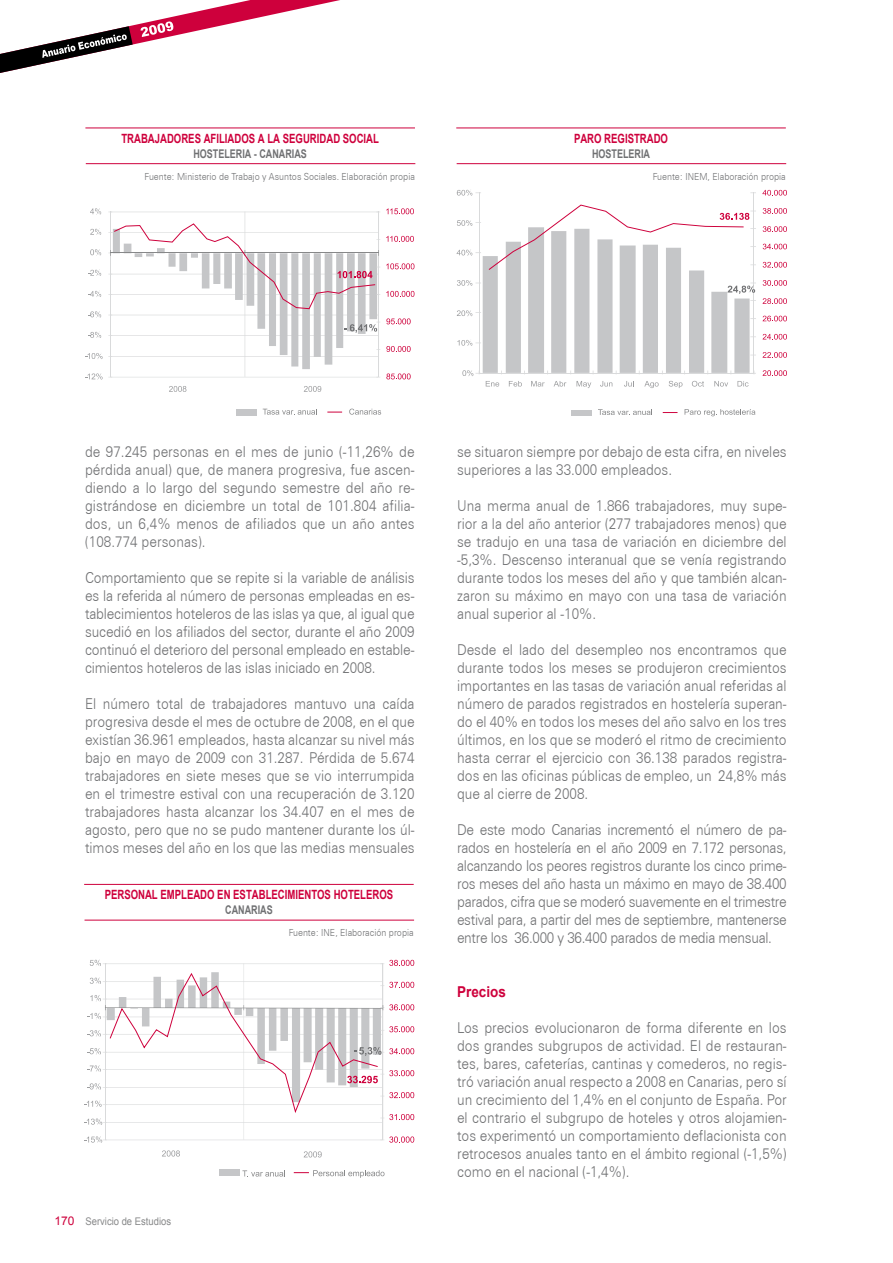
<style>
.page{position:relative;width:893px;height:1263px;background:#fff}
.page>*{position:absolute;margin:0;border:0;box-sizing:border-box;transform-origin:0 0}
.t1{font:300 15px/18px "Zurich BT";color:#707173;text-align:justify;scale:.9 1}
.t2{font:700 15px "Arial";color:#ce003c;scale:.9 1}
.t3{font:700 12.75px "Arial";color:#ce003c;scale:.75 1}
.t4{font:700 12px "Arial";color:#707173;scale:.75 1}
.t5{font:10.5px "Arial";color:#878889;scale:.9 1}
.t6{font:300 9.75px "Zurich BT";color:#707173;scale:.9 1}
.s1{font-size:12px;color:#ce003c}
</style>
<div class="page">
<svg style="left:0;top:0;width:340px;height:73px"></svg>
<hr style="left:85px;top:128px;width:330px;height:1px;background:#ce003c">
<hr style="left:86px;top:163px;width:329px;height:1px;background:#ce003c">
<hr style="left:110px;top:212px;width:268px;height:1px;background:#d9dadb">
<hr style="left:245px;top:212px;width:1px;height:165px;background:#d9dadb">
<hr style="left:378px;top:212px;width:1px;height:165px;background:#d9dadb">
<hr style="left:110px;top:212px;width:1px;height:165px;background:#d9dadb">
<svg style="left:386px;top:373px;width:25px;height:6px"></svg>
<svg style="left:386px;top:346px;width:25px;height:6px"></svg>
<svg style="left:386px;top:318px;width:25px;height:6px"></svg>
<svg style="left:386px;top:291px;width:28px;height:6px"></svg>
<svg style="left:386px;top:263px;width:28px;height:6px"></svg>
<svg style="left:386px;top:236px;width:28px;height:6px"></svg>
<svg style="left:386px;top:208px;width:28px;height:6px"></svg>
<svg style="left:90px;top:208px;width:11px;height:6px"></svg>
<svg style="left:263px;top:409px;width:54px;height:6px"></svg>
<svg style="left:349px;top:409px;width:32px;height:6px"></svg>
<div style="left:236px;top:410px;width:21px;height:6px;background:#c5c6c8"></div>
<svg style="left:327px;top:412px;width:15px;height:1px"></svg>
<svg style="left:169px;top:386px;width:17px;height:6px"></svg>
<svg style="left:304px;top:386px;width:17px;height:6px"></svg>
<svg style="left:85px;top:223px;width:295px;height:157px"></svg>
<hr style="left:84px;top:884px;width:330px;height:1px;background:#ce003c">
<hr style="left:85px;top:920px;width:329px;height:1px;background:#ce003c">
<hr style="left:105px;top:1139px;width:278px;height:1px;background:#d9dadb">
<hr style="left:105px;top:1122px;width:278px;height:1px;background:#d9dadb">
<hr style="left:105px;top:963px;width:278px;height:1px;background:#d9dadb">
<hr style="left:244px;top:963px;width:1px;height:176px;background:#d9dadb">
<hr style="left:383px;top:963px;width:1px;height:176px;background:#d9dadb">
<hr style="left:105px;top:963px;width:1px;height:176px;background:#d9dadb">
<svg style="left:380px;top:1136px;width:34px;height:7px"></svg>
<svg style="left:381px;top:1114px;width:33px;height:6px"></svg>
<svg style="left:380px;top:960px;width:34px;height:6px"></svg>
<svg style="left:84px;top:1136px;width:23px;height:7px"></svg>
<svg style="left:84px;top:1118px;width:21px;height:7px"></svg>
<svg style="left:84px;top:972px;width:330px;height:135px"></svg>
<svg style="left:90px;top:960px;width:17px;height:6px"></svg>
<svg style="left:244px;top:1173px;width:41px;height:3px"></svg>
<svg style="left:313px;top:1170px;width:71px;height:8px"></svg>
<div style="left:219px;top:1169px;width:20px;height:6px;background:#c5c6c8"></div>
<svg style="left:109px;top:972px;width:270px;height:201px"></svg>
<hr style="left:456px;top:128px;width:330px;height:1px;background:#ce003c">
<hr style="left:457px;top:163px;width:329px;height:1px;background:#ce003c">
<hr style="left:754px;top:192px;width:1px;height:181px;background:#d9dadb">
<hr style="left:479px;top:192px;width:1px;height:181px;background:#d9dadb">
<svg style="left:763px;top:370px;width:24px;height:6px"></svg>
<svg style="left:763px;top:352px;width:24px;height:6px"></svg>
<svg style="left:763px;top:334px;width:24px;height:6px"></svg>
<svg style="left:763px;top:316px;width:24px;height:6px"></svg>
<svg style="left:763px;top:298px;width:24px;height:6px"></svg>
<svg style="left:763px;top:280px;width:24px;height:6px"></svg>
<svg style="left:763px;top:262px;width:24px;height:6px"></svg>
<svg style="left:763px;top:244px;width:24px;height:5px"></svg>
<svg style="left:763px;top:226px;width:24px;height:6px"></svg>
<svg style="left:763px;top:208px;width:24px;height:6px"></svg>
<svg style="left:762px;top:190px;width:25px;height:6px"></svg>
<svg style="left:457px;top:190px;width:24px;height:6px"></svg>
<svg style="left:457px;top:211px;width:299px;height:176px"></svg>
<svg style="left:599px;top:413px;width:53px;height:2px"></svg>
<svg style="left:685px;top:409px;width:70px;height:7px"></svg>
<div style="left:572px;top:410px;width:20px;height:6px;background:#c5c6c8"></div>
<svg style="left:488px;top:204px;width:256px;height:209px"></svg>
<p class="t3" style="left:121px;top:130px;width:18px">TRABA</p>
<p class="t3" style="left:155px;top:130px;width:36px">JADORES</p>
<p class="t3" style="left:204px;top:130px;width:17px">AFILIA</p>
<p class="t3" style="left:235px;top:130px;width:82px">DOS A LA SEGURI</p>
<p class="t3" style="left:320px;top:130px;width:67px">DAD SOCIAL</p>
<p class="t4" style="left:193px;top:146px;width:18px">HOSTELERIA</p>
<p class="t4" style="left:254px;top:146px;width:42px">- CANARIAS</p>
<p class="t6" style="left:144px;top:170px;width:302px">Fuente: Ministerio de Trabajo y Asuntos Sociales. Elaboración propia</p>
<p class="t3" style="left:574px;top:130px;width:19px">PARO</p>
<p class="t3" style="left:604px;top:130px;width:10px">REGISTRA</p>
<p class="t3" style="left:654px;top:130px;width:18px">DO</p>
<p class="t4" style="left:592px;top:146px;width:18px">HOSTELERIA</p>
<p class="t6" style="left:653px;top:170px;width:149px">Fuente: INEM, Elaboración propia</p>
<p class="t1" style="left:85px;top:442px;width:368px">de 97.245 personas en el mes de junio (-11,26% de pérdida anual) que, de manera progresiva, fue ascen&shy;diendo a lo largo del segundo semestre del año re&shy;gistrándose en diciembre un total de 101.804 afilia&shy;dos, un 6,4% menos de afiliados que un año antes (108.774 personas).</p>
<p class="t1" style="left:85px;top:568px;width:368px">Comportamiento que se repite si la variable de análisis es la referida al número de personas empleadas en es&shy;tablecimientos hoteleros de las islas ya que, al igual que sucedió en los afiliados del sector, durante el año 2009 continuó el deterioro del personal empleado en estable&shy;cimientos hoteleros de las islas iniciado en 2008.</p>
<p class="t1" style="left:85px;top:694px;width:368px">El número total de trabajadores mantuvo una caída progresiva desde el mes de octubre de 2008, en el que existían 36.961 empleados, hasta alcanzar su nivel más bajo en mayo de 2009 con 31.287. Pérdida de 5.674 trabajadores en siete meses que se vio interrumpida en el trimestre estival con una recuperación de 3.120 trabajadores hasta alcanzar los 34.407 en el mes de agosto, pero que no se pudo mantener durante los úl&shy;timos meses del año en los que las medias mensuales</p>
<p class="t3" style="left:105px;top:886px;width:19px">PERSO</p>
<p class="t3" style="left:138px;top:886px;width:40px">NAL EMPLEA</p>
<p class="t3" style="left:200px;top:886px;width:54px">DO EN ESTABLE</p>
<p class="t3" style="left:278px;top:886px;width:55px">CIMIENTOS</p>
<p class="t3" style="left:334px;top:886px;width:10px">HOTELEROS</p>
<p class="t4" style="left:225px;top:902px;width:35px">CANARIAS</p>
<p class="t6" style="left:289px;top:927px;width:140px">Fuente: INE, Elaboración propia</p>
<p class="t5" style="left:54px;top:1214px;width:131px"><span class="s1">170</span> Servicio de Estudios</p>
<p class="t1" style="left:457px;top:442px;width:368px">se situaron siempre por debajo de esta cifra, en niveles superiores a las 33.000 empleados.</p>
<p class="t1" style="left:457px;top:496px;width:368px">Una merma anual de 1.866 trabajadores, muy supe&shy;rior a la del año anterior (277 trabajadores menos) que se tradujo en una tasa de variación en diciembre del -5,3%. Descenso interanual que se venía registrando durante todos los meses del año y que también alcan&shy;zaron su máximo en mayo con una tasa de variación anual superior al -10%.</p>
<p class="t1" style="left:457px;top:640px;width:368px">Desde el lado del desempleo nos encontramos que durante todos los meses se produjeron crecimientos importantes en las tasas de variación anual referidas al número de parados registrados en hostelería superan&shy;do el 40% en todos los meses del año salvo en los tres últimos, en los que se moderó el ritmo de crecimiento hasta cerrar el ejercicio con 36.138 parados registra&shy;dos en las oficinas públicas de empleo, un 24,8% más que al cierre de 2008.</p>
<p class="t1" style="left:457px;top:820px;width:368px">De este modo Canarias incrementó el número de pa&shy;rados en hostelería en el año 2009 en 7.172 personas, alcanzando los peores registros durante los cinco prime&shy;ros meses del año hasta un máximo en mayo de 38.400 parados, cifra que se moderó suavemente en el trimestre estival para, a partir del mes de septiembre, mantenerse entre los 36.000 y 36.400 parados de media mensual.</p>
<p class="t2" style="left:457px;top:982px;width:56px">PRECIOS</p>
<p class="t1" style="left:457px;top:1018px;width:368px">Los precios evolucionaron de forma diferente en los dos grandes subgrupos de actividad. El de restauran&shy;tes, bares, cafeterías, cantinas y comederos, no regis&shy;tró variación anual respecto a 2008 en Canarias, pero sí un crecimiento del 1,4% en el conjunto de España. Por el contrario el subgrupo de hoteles y otros alojamien&shy;tos experimentó un comportamiento deflacionista con retrocesos anuales tanto en el ámbito regional (-1,5%) como en el nacional (-1,4%).</p>
</div>
